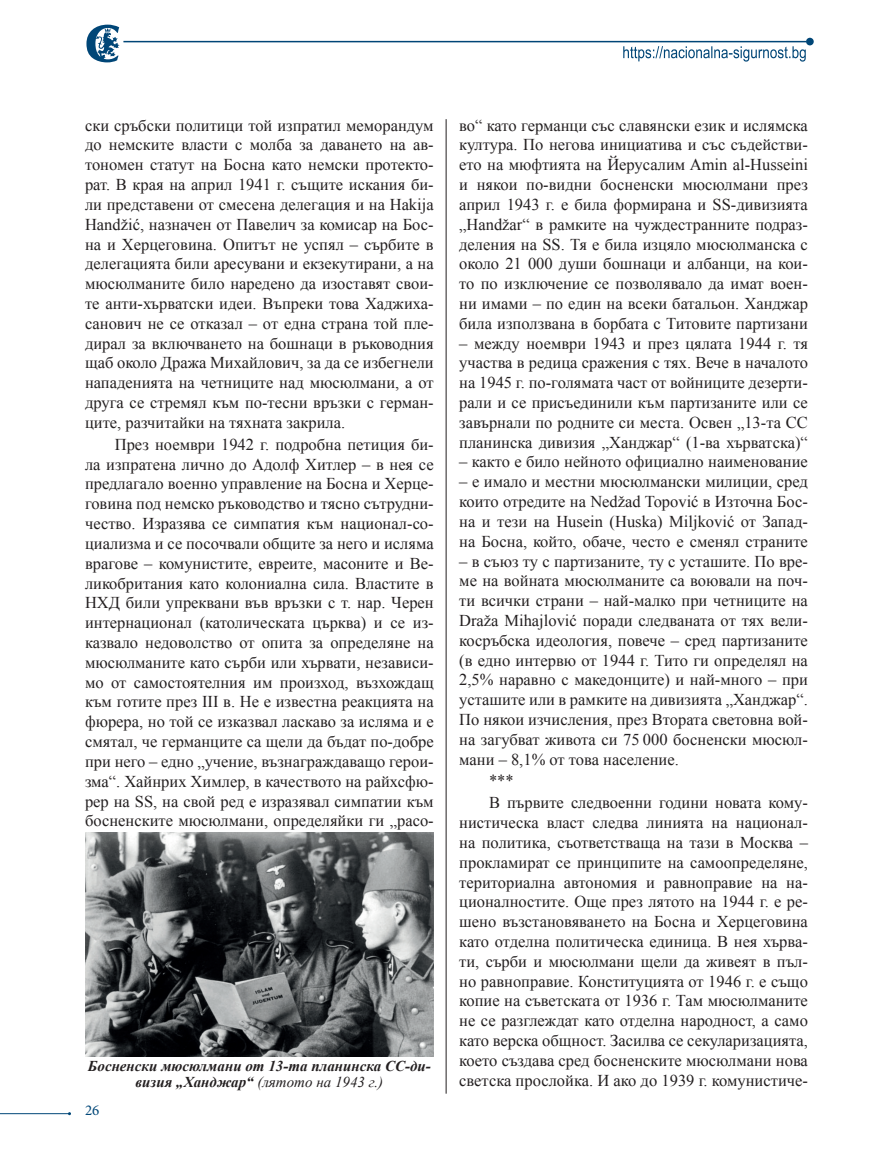
<style>
.page{position:relative;width:893px;height:1149px;background:#fff}
.page>*{position:absolute;margin:0;border:0;box-sizing:border-box;transform-origin:0 0}
.ОСНОВЕН{font:16.5px/19.8px "Times New Roman";color:#231f20;text-align:justify}
.Abstract_BG{font:italic 700 15px/16.5px "Times New Roman";color:#231f20;text-align:center}
.t1{font:15px "Minion Pro";color:#004778}
.s1{font-weight:400}
</style>
<div class="page">
<svg style="left:86px;top:25px;width:33px;height:37px"></svg>
<svg style="left:623px;top:46px;width:183px;height:16px"></svg>
<div style="left:806px;top:38px;width:8px;height:7px;background:#004677;border-radius:50%"></div>
<hr style="left:123px;top:41px;width:683px;height:1px;background:#004677">
<hr style="left:0;top:1112px;width:70px;height:1px;background:#004778">
<hr style="left:446px;top:119px;width:1px;height:974px;background:#231f20">
<img style="left:85px;top:832px;width:349px;height:223px">
<p class="ОСНОВЕН" style="left:85px;top:115px;width:350px">ски сръбски политици той изпратил меморандум до немските власти с молба за даването на ав&shy;тономен статут на Босна като немски протекто&shy;рат. В края на април 1941 г. същите искания би&shy;ли представени от смесена делегация и на Hakija Handžić, назначен от Павелич за комисар на Бос&shy;на и Херцеговина. Опитът не успял – сърбите в делегацията били аресувани и екзекутирани, а на мюсюлманите било наредено да изоставят свои&shy;те анти-хърватски идеи. Въпреки това Хаджиха&shy;санович не се отказал – от една страна той пле&shy;дирал за включването на бошнаци в ръководния щаб около Дража Михайлович, за да се избегнели нападенията на четниците над мюсюлмани, а от друга се стремял към по-тесни връзки с герман&shy;ците, разчитайки на тяхната закрила.</p>
<p class="ОСНОВЕН" style="left:85px;top:434px;width:350px;text-indent:30px">През ноември 1942 г. подробна петиция би&shy;ла изпратена лично до Адолф Хитлер – в нея се предлагало военно управление на Босна и Херце&shy;говина под немско ръководство и тясно сътрудни&shy;чество. Изразява се симпатия към национал-со&shy;циализма и се посочвали общите за него и исляма врагове – комунистите, евреите, масоните и Ве&shy;ликобритания като колониална сила. Властите в НХД били упреквани във връзки с т. нар. Черен интернационал (католическата църква) и се из&shy;казвало недоволство от опита за определяне на мюсюлманите като сърби или хървати, независи&shy;мо от самостоятелния им произход, възхождащ към готите през ІІІ в. Не е известна реакцията на фюрера, но той се изказвал ласкаво за исляма и е смятал, че германците са щели да бъдат по-добре при него – едно „учение, възнаграждаващо герои&shy;зма“. Хайнрих Химлер, в качеството на райхсфю&shy;рер на SS, на свой ред е изразявал симпатии към босненските мюсюлмани, определяйки ги „расо-</p>
<p class="Abstract_BG" style="left:88px;top:1056px;width:344px">Босненски мюсюлмани от 13-та планинска СС-ди&shy;визия „Ханджар“ <span class="s1">(лятото на 1943 г.)</span></p>
<p class="t1" style="left:85px;top:1099px;width:16px">26</p>
<p class="ОСНОВЕН" style="left:459px;top:115px;width:350px">во“ като германци със славянски език и ислямска култура. По негова инициатива и със съдействи&shy;ето на мюфтията на Йерусалим Amin al-Husseini и някои по-видни босненски мюсюлмани през април 1943 г. е била формирана и SS-дивизията „Handžar“ в рамките на чуждестранните подраз&shy;деления на SS. Тя е била изцяло мюсюлманска с около 21 000 души бошнаци и албанци, на кои&shy;то по изключение се позволявало да имат воен&shy;ни имами – по един на всеки батальон. Ханджар била използвана в борбата с Титовите партизани</p>
<p class="ОСНОВЕН" style="left:459px;top:333px;width:350px">– между ноември 1943 и през цялата 1944 г. тя участва в редица сражения с тях. Вече в началото на 1945 г. по-голямата част от войниците дезерти&shy;рали и се присъединили към партизаните или се завърнали по родните си места. Освен „13-та СС планинска дивизия „Ханджар“ (1-ва хърватска)“</p>
<p class="ОСНОВЕН" style="left:459px;top:451px;width:350px">– както е било нейното официално наименование</p>
<p class="ОСНОВЕН" style="left:459px;top:471px;width:350px">– е имало и местни мюсюлмански милиции, сред които отредите на Nedžad Topović в Източна Бос&shy;на и тези на Husein (Huska) Miljković от Запад&shy;на Босна, който, обаче, често е сменял страните</p>
<p class="ОСНОВЕН" style="left:459px;top:550px;width:350px">– в съюз ту с партизаните, ту с усташите. По вре&shy;ме на войната мюсюлманите са воювали на поч&shy;ти всички страни – най-малко при четниците на Draža Mihajlović поради следваната от тях вели&shy;косръбска идеология, повече – сред партизаните (в едно интервю от 1944 г. Тито ги определял на 2,5% наравно с македонците) и най-много – при усташите или в рамките на дивизията „Ханджар“.<br>По някои изчисления, през Втората световна вой&shy;на загубват живота си 75 000 босненски мюсюл&shy;мани – 8,1% от това население.</p>
<p class="ОСНОВЕН" style="left:489px;top:770px;width:26px">***</p>
<p class="ОСНОВЕН" style="left:459px;top:792px;width:350px;text-indent:30px">В първите следвоенни години новата кому&shy;нистическа власт следва линията на национал&shy;на политика, съответстваща на тази в Москва – прокламират се принципите на самоопределяне, териториална автономия и равноправие на на&shy;ционалностите. Още през лятото на 1944 г. е ре&shy;шено възстановяването на Босна и Херцеговина като отделна политическа единица. В нея хърва&shy;ти, сърби и мюсюлмани щели да живеят в пъл&shy;но равноправие. Конституцията от 1946 г. е също копие на съветската от 1936 г. Там мюсюлманите не се разглеждат като отделна народност, а само като верска общност. Засилва се секуларизацията, което създава сред босненските мюсюлмани нова светска прослойка. И ако до 1939 г. комунистиче-</p>
</div>
